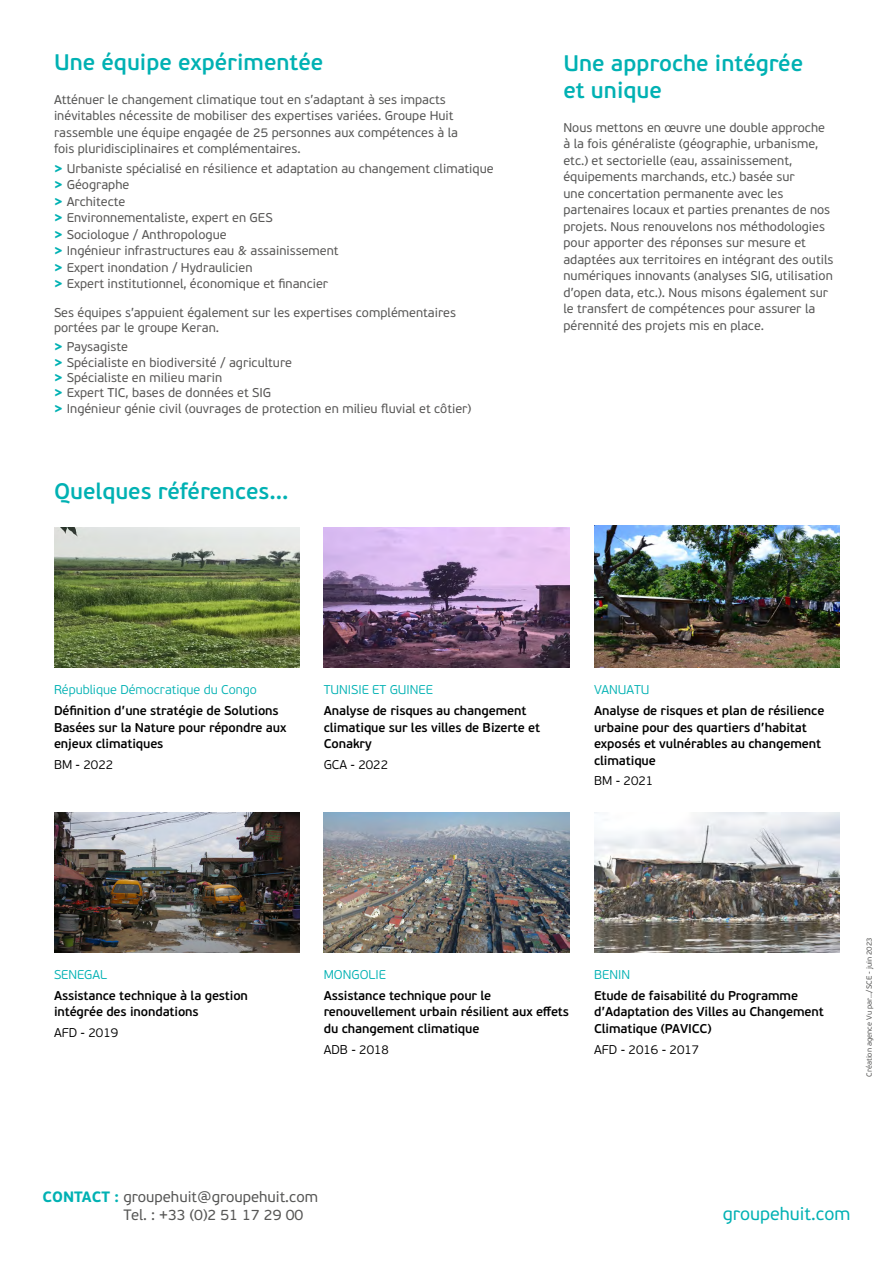
<style>
.page{position:relative;width:893px;height:1263px;background:#fff}
.page>*{position:absolute;margin:0;border:0;box-sizing:border-box;transform-origin:0 0}
.t1{font:600 22.5px/27px "PF Beau Sans Pro";color:#00b1b3}
.t2{font:18px "PF Beau Sans Pro";color:#00b1b3}
.t3{font:15px/18px "PF Beau Sans Pro";color:#575756}
.t4{font:12.75px/16.5px "PF Beau Sans Pro";color:#575756}
.t5{font:12.75px/16.5px "PF Beau Sans Pro";color:#585756}
.t6{font:600 12.75px/16.5px "PF Beau Sans Pro";letter-spacing:-.01em;color:#000}
.t7{font:300 12.75px "PF Beau Sans Pro";color:#00b1b3}
.t8{font:300 12.75px "PF Beau Sans Pro";color:#000}
.t9{font:7.5px "PF Beau Sans Pro";color:#575756}
.s1{font-weight:900;color:#00b1b3}
.s2{font-weight:700;color:#00b1b3}
</style>
<div class="page">
<img style="left:54px;top:527px;width:245px;height:141px">
<img style="left:54px;top:812px;width:245px;height:140px">
<img style="left:324px;top:527px;width:245px;height:141px">
<img style="left:594px;top:526px;width:246px;height:142px">
<img style="left:324px;top:812px;width:245px;height:141px">
<img style="left:594px;top:812px;width:246px;height:141px">
<h1 class="t1" style="left:54px;top:49px;width:271px">Une équipe expérimentée</h1>
<p class="t4" style="left:54px;top:91px;width:406px">Atténuer le changement climatique tout en s’adaptant à ses impacts inévitables nécessite de mobiliser des expertises variées. Groupe Huit rassemble une équipe engagée de 25 personnes aux compétences à la fois pluridisciplinaires et complémentaires.</p>
<p class="t5" style="left:54px;top:160px;width:441px"><span class="s1">&gt;</span> Urbaniste spécialisé en résilience et adaptation au changement climatique <span class="s1">&gt;</span> Géographe<br><span class="s1">&gt;</span> Architecte<br><span class="s1">&gt;</span> Environnementaliste, expert en GES<br><span class="s1">&gt;</span> Sociologue / Anthropologue<br><span class="s1">&gt;</span> Ingénieur infrastructures eau &amp; assainissement<br><span class="s1">&gt;</span> Expert inondation / Hydraulicien<br><span class="s1">&gt;</span> Expert institutionnel, économique et financier</p>
<p class="t5" style="left:54px;top:304px;width:403px;line-height:15.3px">Ses équipes s’appuient également sur les expertises complémentaires portées par le groupe Keran.</p>
<p class="t5" style="left:54px;top:339px;width:419px;line-height:15.3px"><span class="s1">&gt;</span> Paysagiste<br><span class="s1">&gt;</span> Spécialiste en biodiversité / agriculture<br><span class="s1">&gt;</span> Spécialiste en milieu marin<br><span class="s1">&gt;</span> Expert TIC, bases de données et SIG<br><span class="s1">&gt;</span> Ingénieur génie civil (ouvrages de protection en milieu fluvial et côtier)</p>
<h1 class="t1" style="left:54px;top:478px;width:236px">Quelques références...</h1>
<h1 class="t1" style="left:563px;top:50px;width:241px">Une approche intégrée et unique</h1>
<p class="t4" style="left:563px;top:119px;width:271px">Nous mettons en œuvre une double approche à la fois généraliste (géographie, urbanisme, etc.) et sectorielle (eau, assainissement, équipements marchands, etc.) basée sur<br>une concertation permanente avec les partenaires locaux et parties prenantes de nos projets. Nous renouvelons nos méthodologies pour apporter des réponses sur mesure et adaptées aux territoires en intégrant des outils numériques innovants (analyses SIG, utilisation d’open data, etc.). Nous misons également sur le transfert de compétences pour assurer la pérennité des projets mis en place.</p>
<p class="t7" style="left:54px;top:683px;width:204px">République Démocratique du Congo</p>
<p class="t6" style="left:54px;top:702px;width:234px">Définition d’une stratégie de Solutions<br>Basées sur la Nature pour répondre aux enjeux climatiques</p>
<p class="t8" style="left:54px;top:757px;width:61px">BM - 2022</p>
<p class="t7" style="left:324px;top:683px;width:111px">TUNISIE ET GUINEE</p>
<p class="t6" style="left:324px;top:702px;width:218px">Analyse de risques au changement climatique sur les villes de Bizerte et<br>Conakry</p>
<p class="t8" style="left:324px;top:757px;width:66px">GCA - 2022</p>
<p class="t7" style="left:594px;top:683px;width:57px">VANUATU</p>
<p class="t6" style="left:594px;top:702px;width:232px">Analyse de risques et plan de résilience urbaine pour des quartiers d’habitat exposés et vulnérables au changement climatique</p>
<p class="t8" style="left:594px;top:774px;width:61px">BM - 2021</p>
<p class="t7" style="left:54px;top:968px;width:55px">SENEGAL</p>
<p class="t6" style="left:54px;top:987px;width:196px">Assistance technique à la gestion intégrée des inondations</p>
<p class="t8" style="left:54px;top:1026px;width:66px">AFD - 2019</p>
<p class="t7" style="left:324px;top:968px;width:64px">MONGOLIE</p>
<p class="t6" style="left:324px;top:987px;width:247px">Assistance technique pour le renouvellement urbain résilient aux effets du changement climatique</p>
<p class="t8" style="left:324px;top:1042px;width:67px">ADB - 2018</p>
<p class="t7" style="left:594px;top:968px;width:37px">BENIN</p>
<p class="t6" style="left:594px;top:987px;width:231px">Etude de faisabilité du Programme d’Adaptation des Villes au Changement<br>Climatique (PAVICC)</p>
<p class="t8" style="left:594px;top:1042px;width:107px">AFD - 2016 - 2017</p>
<p class="t9" style="left:865px;top:1077px;width:141px;rotate:-90deg">Création agence Vu par.../SCE - juin 2023</p>
<p class="t3" style="left:124px;top:1188px;width:196px;text-indent:-81px"><span class="s2">CONTACT :</span> groupehuit@groupehuit.com<br>Tel. : +33 (0)2 51 17 29 00</p>
<h2 class="t2" style="left:723px;top:1204px;width:129px">groupehuit.com</h2>
</div>
